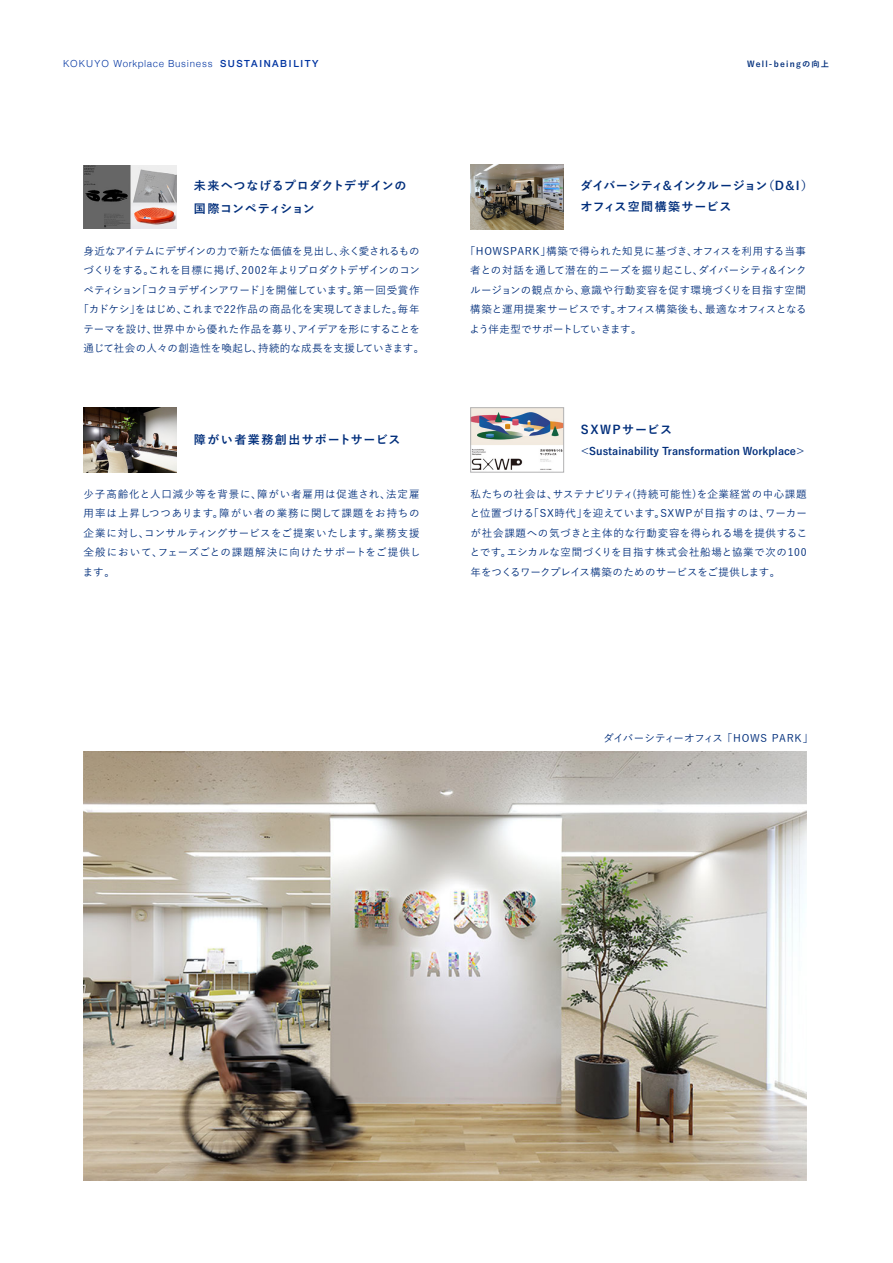
<style>
.page{position:relative;width:893px;height:1263px;background:#fff}
.page>*{position:absolute;margin:0;border:0;box-sizing:border-box;transform-origin:0 0}
.t1{font:700 12px/21px "Yu Go Pr 6 N";letter-spacing:.025em;color:#012e7b}
.t2{font:700 12px/22.5px "Yu Go Pr 6 N";letter-spacing:.055em;color:#012e7b}
.t3{font:700 12px "Yu Go Pr 6 N";letter-spacing:.115em;color:#012e7b}
.t4{font:500 10.5px/19.5px "Yu Go Pr 6 N";letter-spacing:.01em;color:#012e7b;text-align:justify}
.t5{font:700 10.5px "Yu Go Pr 6 N";color:#012e7b}
.t6{font:300 9.75px "Helvetica";letter-spacing:.075em;color:#0034a1}
.t7{font:700 8.25px "Yu Go Pr 6 N";letter-spacing:.15em;color:#012e7b}
.s1{font-family:"Helvetica Neue";font-weight:500}
</style>
<div class="page">
<img style="left:84px;top:408px;width:93px;height:64px">
<img style="left:471px;top:165px;width:93px;height:64px">
<img style="left:83px;top:165px;width:94px;height:64px">
<img style="left:472px;top:409px;width:90px;height:61px">
<div style="left:470px;top:407px;width:94px;height:65px;border:1px solid #b2b2b3"></div>
<img style="left:84px;top:751px;width:722px;height:429px">
<p class="t6" style="left:63px;top:55px;width:257px">KOKUYO Workplace Business <span class="s1">SUSTAINABILITY</span></p>
<p class="t7" style="left:747px;top:59px;width:84px">Well-beingの向上</p>
<p class="t2" style="left:194px;top:175px;width:214px">未来へつなげるプロダクトデザインの国際コンペティション</p>
<p class="t4" style="left:78px;top:240px;width:343px;text-align:center">身近なアイテムにデザインの力で新たな価値を見出し、永く愛されるものづくりをする。これを目標に掲げ、2002年よりプロダクトデザインのコンペティション「コクヨデザインアワード｣を開催しています。第一回受賞作「カドケシ」をはじめ、これまで22作品の商品化を実現してきました。毎年テーマを設け、世界中から優れた作品を募り、アイデアを形にすることを通じて社会の人々の創造性を喚起し、持続的な成長を支援していきます｡</p>
<p class="t3" style="left:194px;top:433px;width:208px">障がい者業務創出サポートサービス</p>
<p class="t4" style="left:83px;top:483px;width:339px">少子高齢化と人口減少等を背景に、障がい者雇用は促進され、法定雇用率は上昇しつつあります。障がい者の業務に関して課題をお持ちの企業に対し、コンサルティングサービスをご提案いたします。業務支援全般において、フェーズごとの課題解決に向けたサポートをご提供します｡</p>
<p class="t1" style="left:580px;top:175px;width:234px">ダイバーシティ＆インクルージョン（D＆I）オフィス空間構築サービス</p>
<p class="t4" style="left:469px;top:240px;width:339px">｢HOWSPARK」構築で得られた知見に基づき、オフィスを利用する当事者との対話を通して潜在的ニーズを掘り起こし、ダイバーシティ&amp;インクルージョンの観点から、意識や行動変容を促す環境づくりを目指す空間構築と運用提案サービスです。オフィス構築後も、最適なオフィスとなるよう伴走型でサポートしていきます｡</p>
<p class="t3" style="left:581px;top:423px;width:93px">SXWPサービス</p>
<p class="t5" style="left:580px;top:445px;width:227px">＜Sustainability Transformation Workplace＞</p>
<p class="t4" style="left:470px;top:483px;width:339px">私たちの社会は、サステナビリティ(持続可能性)を企業経営の中心課題と位置づける「SX時代」を迎えています。SXWPが目指すのは、ワーカーが社会課題への気づきと主体的な行動変容を得られる場を提供することです。エシカルな空間づくりを目指す株式会社船場と協業で次の100年をつくるワークプレイス構築のためのサービスをご提供します｡</p>
<p class="t4" style="left:603px;top:727px;width:211px">ダイバーシティーオフィス ｢HOWS PARK」</p>
</div>
